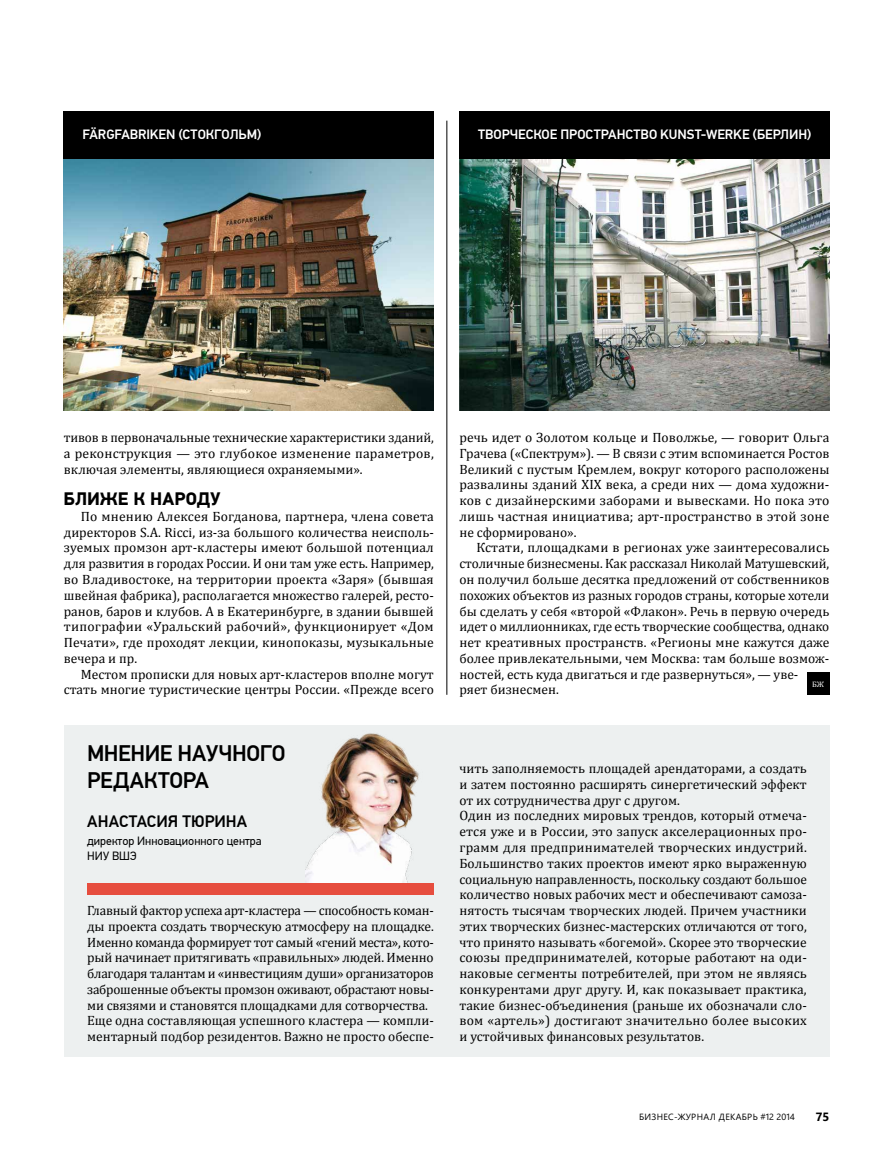
<style>
.page{position:relative;width:872px;height:1149px;background:#fff}
.page>*{position:absolute;margin:0;border:0;box-sizing:border-box;transform-origin:0 0}
.t1{font:500 22.5px/27px "PF Din Text Pro";letter-spacing:-.015em;color:#000}
.t2{font:700 18px "PF Din Text Pro";color:#000}
.t3{font:500 16.5px "PF Din Text Pro";letter-spacing:.005em;color:#000}
.t4{font:13.5px/15.8px "Cambria";color:#000;text-align:justify}
.t5{font:500 13.5px "PF Din Text Pro";color:#fff}
.t6{font:12px/15px "PF Din Text Pro";color:#000}
.t7{font:700 12px "Segoe WP";color:#000}
.t8{font:9px "Segoe WP";letter-spacing:.035em;color:#000}
.t9{font:7.8px "Cambria";color:#fff}
</style>
<div class="page">
<hr style="left:446px;top:121px;width:1px;height:573px;background:#000">
<img style="left:64px;top:158px;width:370px;height:252px">
<img style="left:459px;top:158px;width:370px;height:252px">
<div style="left:64px;top:111px;width:370px;height:47px;background:#000"></div>
<div style="left:459px;top:111px;width:370px;height:47px;background:#000"></div>
<div style="left:807px;top:672px;width:22px;height:22px;background:#000"></div>
<div style="left:64px;top:725px;width:765px;height:331px;background:#edf0f0"></div>
<img style="left:306px;top:733px;width:113px;height:150px">
<div style="left:87px;top:883px;width:347px;height:11px;background:#e64d3e"></div>
<p class="t5" style="left:82px;top:127px;width:180px">FÄRGFABRIKEN (СТОКГОЛЬМ)</p>
<p class="t5" style="left:478px;top:127px;width:335px">ТВОРЧЕСКОЕ ПРОСТРАНСТВО KUNST-WERKE (БЕРЛИН)</p>
<p class="t4" style="left:64px;top:429px;width:371px">тивов в первоначальные технические характеристики зданий, а реконструкция — это глубокое изменение параметров, включая элементы, являющиеся охраняемыми».</p>
<h2 class="t2" style="left:64px;top:488px;width:159px">БЛИЖЕ К НАРОДУ</h2>
<p class="t4" style="left:64px;top:508px;width:372px;text-indent:17px">По мнению Алексея Богданова, партнера, члена совета директоров S.A. Ricci, из‑за большого количества неисполь&shy;зуемых промзон арт-кластеры имеют большой потенциал для развития в городах России. И они там уже есть. Например, во Владивостоке, на территории проекта «Заря» (бывшая швейная фабрика), располагается множество галерей, ресто&shy;ранов, баров и клубов. А в Екатеринбурге, в здании бывшей типографии «Уральский рабочий», функционирует «Дом Печати», где проходят лекции, кинопоказы, музыкальные вечера и пр.</p>
<p class="t4" style="left:64px;top:666px;width:371px;text-align:right">Местом прописки для новых арт-кластеров вполне могут стать многие туристические центры России. «Прежде всего</p>
<h1 class="t1" style="left:87px;top:740px;width:200px">МНЕНИЕ НАУЧНОГО<br>РЕДАКТОРА</h1>
<p class="t3" style="left:87px;top:811px;width:162px">АНАСТАСИЯ ТЮРИНА</p>
<p class="t6" style="left:87px;top:833px;width:176px">директор Инновационного центра<br>НИУ ВШЭ</p>
<p class="t4" style="left:87px;top:902px;width:348px;text-align:left">Главный фактор успеха арт-кластера — способность коман&shy;ды проекта создать творческую атмосферу на площадке.<br>Именно команда формирует тот самый «гений места», кото&shy;рый начинает притягивать «правильных» людей. Именно благодаря талантам и «инвестициям души» организаторов заброшенные объекты промзон оживают, обрастают новы&shy;ми связями и становятся площадками для сотворчества.<br>Еще одна составляющая успешного кластера — компли&shy;ментарный подбор резидентов. Важно не просто обеспе-</p>
<p class="t4" style="left:459px;top:429px;width:371px">речь идет о Золотом кольце и Поволжье, — говорит Ольга Грачева («Спектрум»). — В связи с этим вспоминается Ростов Великий с пустым Кремлем, вокруг которого расположены развалины зданий XIX века, а среди них — дома художни&shy;ков с дизайнерскими заборами и вывесками. Но пока это лишь частная инициатива; арт-пространство в этой зоне не сформировано».</p>
<p class="t4" style="left:459px;top:539px;width:371px;text-align:left;text-indent:17px">Кстати, площадками в регионах уже заинтересовались столичные бизнесмены. Как рассказал Николай Матушевский, он получил больше десятка предложений от собственников похожих объектов из разных городов страны, которые хотели бы сделать у себя «второй «Флакон». Речь в первую очередь идет о миллионниках, где есть творческие сообщества, однако нет креативных пространств. «Регионы мне кажутся даже более привлекательными, чем Москва: там больше возмож&shy;ностей, есть куда двигаться и где развернуться», — уве&shy;ряет бизнесмен.</p>
<p class="t9" style="left:812px;top:679px;width:13px">БЖ</p>
<p class="t4" style="left:459px;top:760px;width:349px;text-align:left">чить заполняемость площадей арендаторами, а создать и затем постоянно расширять синергетический эффект от их сотрудничества друг с другом.<br>Один из последних мировых трендов, который отмеча&shy;ется уже и в России, это запуск акселерационных про&shy;грамм для предпринимателей творческих индустрий.<br>Большинство таких проектов имеют ярко выраженную социальную направленность, поскольку создают большое количество новых рабочих мест и обеспечивают самоза&shy;нятость тысячам творческих людей. Причем участники этих творческих бизнес‑мастерских отличаются от того, что принято называть «богемой». Скорее это творческие союзы предпринимателей, которые работают на оди&shy;наковые сегменты потребителей, при этом не являясь конкурентами друг другу. И, как показывает практика, такие бизнес-объединения (раньше их обозначали сло&shy;вом «артель») достигают значительно более высоких и устойчивых финансовых результатов.</p>
<p class="t8" style="left:639px;top:1110px;width:157px">БИЗНЕС-ЖУРНАЛ ДЕКАБРЬ #12 2014</p>
<p class="t7" style="left:816px;top:1106px;width:15px">75</p>
</div>
